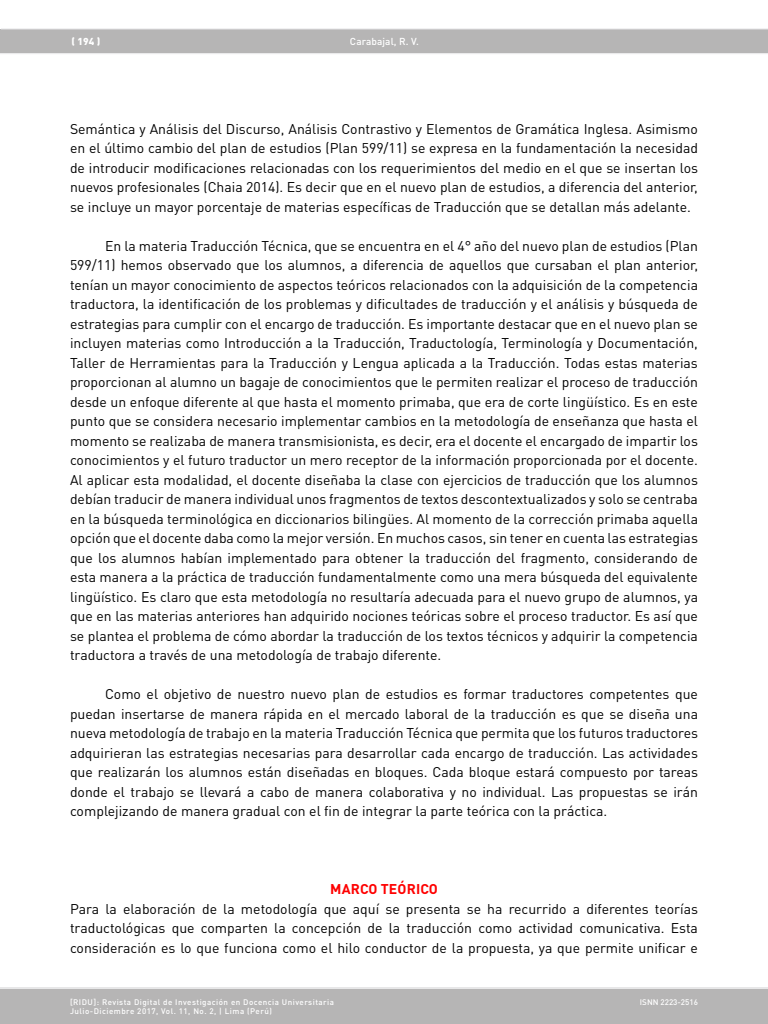
<style>
.page{position:relative;width:768px;height:1024px;background:#fff}
.page>*{position:absolute;margin:0;border:0;box-sizing:border-box;transform-origin:0 0}
.t1{font:14px/19.5px "DIN Pro";color:#000;text-align:justify}
.sub_1_ok{font:700 14px "DIN Pro";letter-spacing:.01em;color:#fe0000}
.t2{font:500 10px "DIN Pro";letter-spacing:.01em;color:#fff}
.t3{font:900 10px "DIN Pro";color:#fff}
.t4{font:500 8px/9px "DIN Pro";letter-spacing:.06em;color:#fff}
.t5{font:500 8px "DIN Pro";color:#fff}
</style>
<div class="page">
<div style="left:0;top:29px;width:768px;height:24px;background:#b6b5b5"></div>
<hr style="left:0;top:53px;width:768px;height:1px;background:#e7e7e8">
<hr style="left:1px;top:29px;width:767px;height:1px;background:#e7e7e8">
<div style="left:0;top:988px;width:768px;height:36px;background:#b6b5b5"></div>
<hr style="left:0;top:987px;width:768px;height:2px;background:#e7e7e8">
<p class="t3" style="left:72px;top:35px;width:30px">( 194 )</p>
<p class="t2" style="left:350px;top:35px;width:71px">Carabajal, R. V.</p>
<p class="t1" style="left:70px;top:118px;width:630px">Semántica y Análisis del Discurso, Análisis Contrastivo y Elementos de Gramática Inglesa. Asimismo en el último cambio del plan de estudios (Plan 599/11) se expresa en la fundamentación la necesidad de introducir modificaciones relacionadas con los requerimientos del medio en el que se insertan los nuevos profesionales (Chaia 2014). Es decir que en el nuevo plan de estudios, a diferencia del anterior, se incluye un mayor porcentaje de materias específicas de Traducción que se detallan más adelante.</p>
<p class="t1" style="left:70px;top:235px;width:630px;text-indent:35px">En la materia Traducción Técnica, que se encuentra en el 4° año del nuevo plan de estudios (Plan 599/11) hemos observado que los alumnos, a diferencia de aquellos que cursaban el plan anterior, tenían un mayor conocimiento de aspectos teóricos relacionados con la adquisición de la competencia traductora, la identificación de los problemas y dificultades de traducción y el análisis y búsqueda de estrategias para cumplir con el encargo de traducción. Es importante destacar que en el nuevo plan se incluyen materias como Introducción a la Traducción, Traductología, Terminología y Documentación, Taller de Herramientas para la Traducción y Lengua aplicada a la Traducción. Todas estas materias proporcionan al alumno un bagaje de conocimientos que le permiten realizar el proceso de traducción desde un enfoque diferente al que hasta el momento primaba, que era de corte lingüístico. Es en este punto que se considera necesario implementar cambios en la metodología de enseñanza que hasta el momento se realizaba de manera transmisionista, es decir, era el docente el encargado de impartir los conocimientos y el futuro traductor un mero receptor de la información proporcionada por el docente.<br>Al aplicar esta modalidad, el docente diseñaba la clase con ejercicios de traducción que los alumnos debían traducir de manera individual unos fragmentos de textos descontextualizados y solo se centraba en la búsqueda terminológica en diccionarios bilingües. Al momento de la corrección primaba aquella opción que el docente daba como la mejor versión. En muchos casos, sin tener en cuenta las estrategias que los alumnos habían implementado para obtener la traducción del fragmento, considerando de esta manera a la práctica de traducción fundamentalmente como una mera búsqueda del equivalente lingüístico. Es claro que esta metodología no resultaría adecuada para el nuevo grupo de alumnos, ya que en las materias anteriores han adquirido nociones teóricas sobre el proceso traductor. Es así que se plantea el problema de cómo abordar la traducción de los textos técnicos y adquirir la competencia traductora a través de una metodología de trabajo diferente.</p>
<p class="t1" style="left:70px;top:684px;width:630px;text-indent:35px">Como el objetivo de nuestro nuevo plan de estudios es formar traductores competentes que puedan insertarse de manera rápida en el mercado laboral de la traducción es que se diseña una nueva metodología de trabajo en la materia Traducción Técnica que permita que los futuros traductores adquirieran las estrategias necesarias para desarrollar cada encargo de traducción. Las actividades que realizarán los alumnos están diseñadas en bloques. Cada bloque estará compuesto por tareas donde el trabajo se llevará a cabo de manera colaborativa y no individual. Las propuestas se irán complejizando de manera gradual con el fin de integrar la parte teórica con la práctica.</p>
<p class="sub_1_ok" style="left:330px;top:879px;width:109px">MARCO TEÓRICO</p>
<p class="t1" style="left:70px;top:898px;width:630px">Para la elaboración de la metodología que aquí se presenta se ha recurrido a diferentes teorías traductológicas que comparten la concepción de la traducción como actividad comunicativa. Esta consideración es lo que funciona como el hilo conductor de la propuesta, ya que permite unificar e</p>
<p class="t4" style="left:70px;top:997px;width:266px">[RIDU]: Revista Digital de Investigación en Docencia Universitaria<br>Julio-Diciembre 2017, Vol. 11, No. 2, | Lima (Perú)</p>
<p class="t5" style="left:640px;top:997px;width:60px">ISNN 2223-2516</p>
</div>
